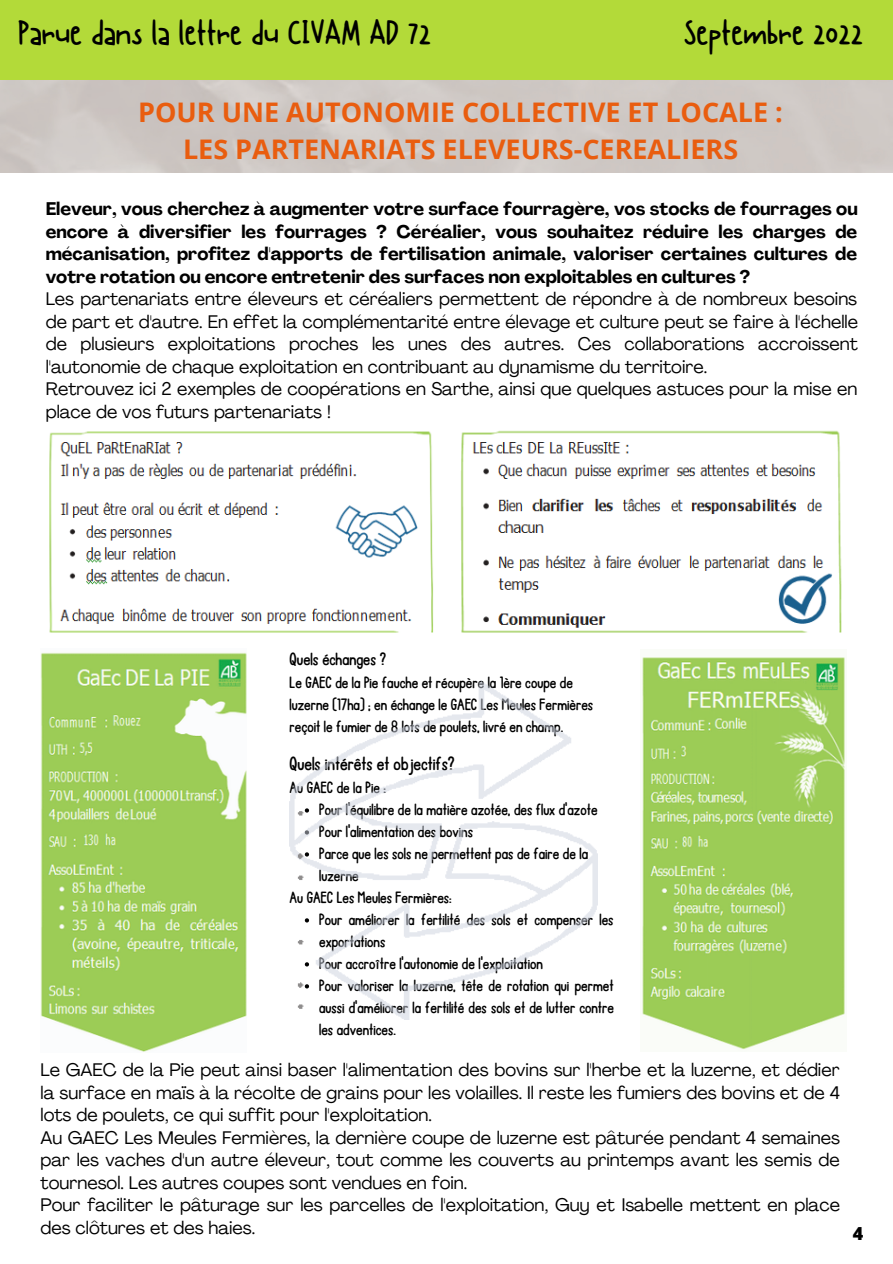
<style>
.page{position:relative;width:893px;height:1264px;background:#fff}
.page>*{position:absolute;margin:0;border:0;box-sizing:border-box;transform-origin:0 0}
.t1{font:36px "Canda Tawa";color:#000}
.t2{font:700 27px/37px "Open Sans";color:#e95d0f;text-align:center}
.t3{font:20.25px "Ballpoint";color:#000}
.t4{font:18.9px "Ballpoint";color:#000}
.t5{font:18px/22.5px "Agrandir";color:#000}
.t6{font:700 18px/22.5px "Agrandir";color:#000;text-align:justify}
.t7{font:800 18px "Open Sans";color:#000}
.t8{font:17.4px/21.9px "Ballpoint";color:#000}
</style>
<div class="page">
<img style="left:41px;top:652px;width:205px;height:400px">
<img style="left:642px;top:657px;width:203px;height:393px">
<img style="left:290px;top:680px;width:308px;height:339px">
<img style="left:49px;top:430px;width:793px;height:203px">
<div style="left:0;top:0;width:892px;height:80px;background:#b3da39"></div>
<h1 class="t1" style="left:18px;top:12px;width:415px">Parue dans la lettre du CIVAM AD 72</h1>
<h1 class="t1" style="left:683px;top:12px;width:181px">Septembre 2022</h1>
<h2 class="t2" style="left:138px;top:93px;width:646px">POUR UNE AUTONOMIE COLLECTIVE ET LOCALE :<br>LES PARTENARIATS ELEVEURS-CEREALIERS</h2>
<p class="t6" style="left:46px;top:199px;width:813px">Eleveur, vous cherchez à augmenter votre surface fourragère, vos stocks de fourrages ou encore à diversifier les fourrages ? Céréalier, vous souhaitez réduire les charges de mécanisation, profitez d'apports de fertilisation animale, valoriser certaines cultures de votre rotation ou encore entretenir des surfaces non exploitables en cultures ?</p>
<p class="t5" style="left:46px;top:289px;width:813px">Les partenariats entre éleveurs et céréaliers permettent de répondre à de nombreux besoins de part et d'autre. En effet la complémentarité entre élevage et culture peut se faire à l'échelle de plusieurs exploitations proches les unes des autres. Ces collaborations accroissent l'autonomie de chaque exploitation en contribuant au dynamisme du territoire.<br>Retrouvez ici 2 exemples de coopérations en Sarthe, ainsi que quelques astuces pour la mise en place de vos futurs partenariats !</p>
<p class="t4" style="left:289px;top:650px;width:98px">Quels échanges ?</p>
<p class="t8" style="left:289px;top:672px;width:305px">Le GAEC de la Pie fauche et récupère la 1ère coupe de luzerne (17ha) ; en échange le GAEC Les Meules Fermières reçoit le fumier de 8 lots de poulets, livré en champ.</p>
<p class="t3" style="left:289px;top:754px;width:167px">Quels intérêts et objectifs?</p>
<p class="t8" style="left:289px;top:777px;width:98px">Au GAEC de la Pie :</p>
<p class="t8" style="left:319px;top:799px;width:280px">Pour l'équilibre de la matière azotée, des flux d'azote Pour l'alimentation des bovins<br>Parce que les sols ne permettent pas de faire de la luzerne</p>
<p class="t8" style="left:319px;top:908px;width:296px">Pour améliorer la fertilité des sols et compenser les exportations<br>Pour accroître l'autonomie de l'exploitation<br>Pour valoriser la luzerne, tête de rotation qui permet aussi d'améliorer la fertilité des sols et de lutter contre les adventices.</p>
<p class="t8" style="left:289px;top:886px;width:163px">Au GAEC Les Meules Fermières:</p>
<p class="t5" style="left:41px;top:1060px;width:800px">Le GAEC de la Pie peut ainsi baser l'alimentation des bovins sur l'herbe et la luzerne, et dédier la surface en maïs à la récolte de grains pour les volailles. Il reste les fumiers des bovins et de 4 lots de poulets, ce qui suffit pour l'exploitation.<br>Au GAEC Les Meules Fermières, la dernière coupe de luzerne est pâturée pendant 4 semaines par les vaches d'un autre éleveur, tout comme les couverts au printemps avant les semis de tournesol. Les autres coupes sont vendues en foin.<br>Pour faciliter le pâturage sur les parcelles de l'exploitation, Guy et Isabelle mettent en place des clôtures et des haies.</p>
<p class="t7" style="left:852px;top:1220px;width:12px">4</p>
</div>
